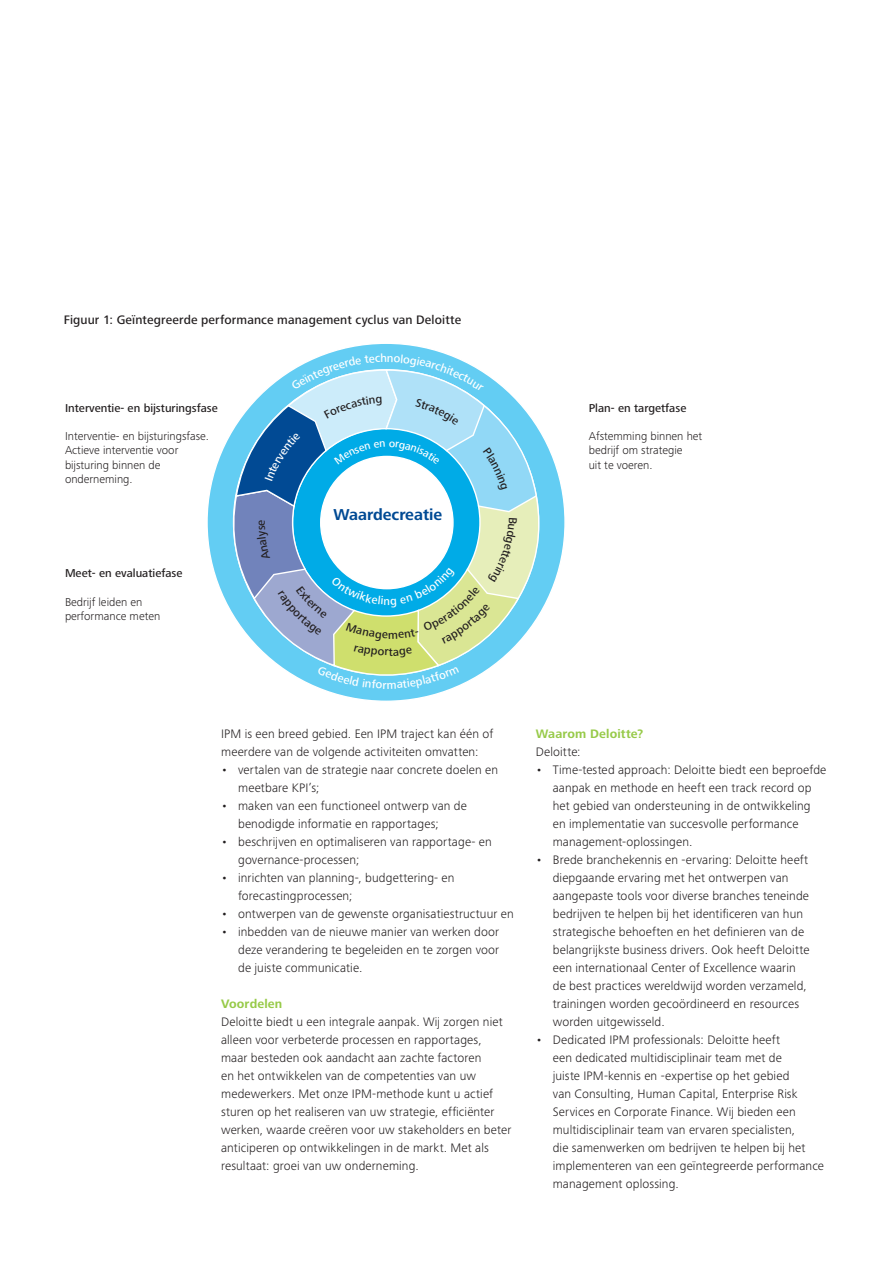
<style>
.page{position:relative;width:893px;height:1263px;background:#fff}
.page>*{position:absolute;margin:0;border:0;box-sizing:border-box;transform-origin:0 0}
.t1{font:700 16.35px "Frutiger Next Pro";color:#014a94}
.Body{font:300 12.75px/18px "Frutiger Next Pro";letter-spacing:.01em;color:#231f20}
.C_Subheading{font:500 12.75px "Frutiger Next Pro";letter-spacing:.01em;color:#231f20}
.B_Subheading_kleur{font:700 12.75px "Frutiger Next Pro";letter-spacing:.01em;color:#97ca49}
.t2{font:300 11.85px/14.2px "Frutiger Next Pro";color:#231f20}
.t3{font:500 11.85px "Frutiger Next Pro";color:#231f20}
</style>
<div class="page">
<svg style="left:207px;top:344px;width:358px;height:357px"></svg>
<svg style="left:230px;top:353px;width:313px;height:336px"></svg>
<p class="C_Subheading" style="left:64px;top:312px;width:399px">Figuur 1: Geïntegreerde performance management cyclus van Deloitte</p>
<p class="t3" style="left:65px;top:401px;width:154px">Interventie- en bĳsturingsfase</p>
<p class="t2" style="left:65px;top:429px;width:146px">Interventie- en bĳsturingsfase.<br>Actieve interventie voor bĳsturing binnen de onderneming.</p>
<p class="t3" style="left:65px;top:567px;width:119px">Meet- en evaluatiefase</p>
<p class="t2" style="left:65px;top:595px;width:97px">Bedrĳf leiden en performance meten</p>
<p class="t3" style="left:254px;top:525px;width:8px;rotate:-90deg">e</p>
<p class="t1" style="left:333px;top:505px;width:110px">Waardecreatie</p>
<p class="t3" style="left:589px;top:401px;width:99px">Plan- en targetfase</p>
<p class="t2" style="left:589px;top:429px;width:115px">Afstemming binnen het bedrĳf om strategie<br>uit te voeren.</p>
<p class="Body" style="left:221px;top:725px;width:274px">IPM is een breed gebied. Een IPM traject kan één of meerdere van de volgende activiteiten omvatten:</p>
<p class="Body" style="left:238px;top:761px;width:262px;text-indent:-17px">• vertalen van de strategie naar concrete doelen en meetbare KPI’s;</p>
<p class="Body" style="left:238px;top:797px;width:230px;text-indent:-17px">• maken van een functioneel ontwerp van de benodigde informatie en rapportages;</p>
<p class="Body" style="left:238px;top:833px;width:255px;text-indent:-17px">• beschrijven en optimaliseren van rapportage- en governance-processen;</p>
<p class="Body" style="left:238px;top:869px;width:218px;text-indent:-17px">• inrichten van planning-, budgettering- en forecastingprocessen;</p>
<p class="Body" style="left:221px;top:905px;width:294px">• ontwerpen van de gewenste organisatiestructuur en</p>
<p class="Body" style="left:238px;top:923px;width:263px;text-align:justify;text-indent:-17px">• inbedden van de nieuwe manier van werken door deze verandering te begeleiden en te zorgen voor de juiste communicatie.</p>
<p class="B_Subheading_kleur" style="left:221px;top:996px;width:63px">Voordelen</p>
<p class="Body" style="left:221px;top:1013px;width:292px">Deloitte biedt u een integrale aanpak. Wij zorgen niet alleen voor verbeterde processen en rapportages, maar besteden ook aandacht aan zachte factoren<br>en het ontwikkelen van de competenties van uw medewerkers. Met onze IPM-methode kunt u actief sturen op het realiseren van uw strategie, efficiënter werken, waarde creëren voor uw stakeholders en beter anticiperen op ontwikkelingen in de markt. Met als resultaat: groei van uw onderneming.</p>
<p class="B_Subheading_kleur" style="left:536px;top:726px;width:109px">Waarom Deloitte?</p>
<p class="Body" style="left:536px;top:743px;width:46px">Deloitte:</p>
<p class="Body" style="left:553px;top:761px;width:275px;text-indent:-17px">• Time-tested approach: Deloitte biedt een beproefde aanpak en methode en heeft een track record op het gebied van ondersteuning in de ontwikkeling en implementatie van succesvolle performance management-oplossingen.</p>
<p class="Body" style="left:553px;top:851px;width:258px;text-indent:-17px">• Brede branchekennis en -ervaring: Deloitte heeft diepgaande ervaring met het ontwerpen van aangepaste tools voor diverse branches teneinde bedrijven te helpen bij het identificeren van hun strategische behoeften en het definieren van de belangrijkste business drivers. Ook heeft Deloitte een internationaal Center of Excellence waarin de best practices wereldwijd worden verzameld, trainingen worden gecoördineerd en resources worden uitgewisseld.</p>
<p class="Body" style="left:553px;top:1031px;width:273px;text-indent:-17px">• Dedicated IPM professionals: Deloitte heeft<br>een dedicated multidisciplinair team met de<br>juiste IPM-kennis en -expertise op het gebied<br>van Consulting, Human Capital, Enterprise Risk Services en Corporate Finance. Wij bieden een multidisciplinair team van ervaren specialisten,<br>die samenwerken om bedrijven te helpen bij het implementeren van een geïntegreerde performance management oplossing.</p>
</div>
